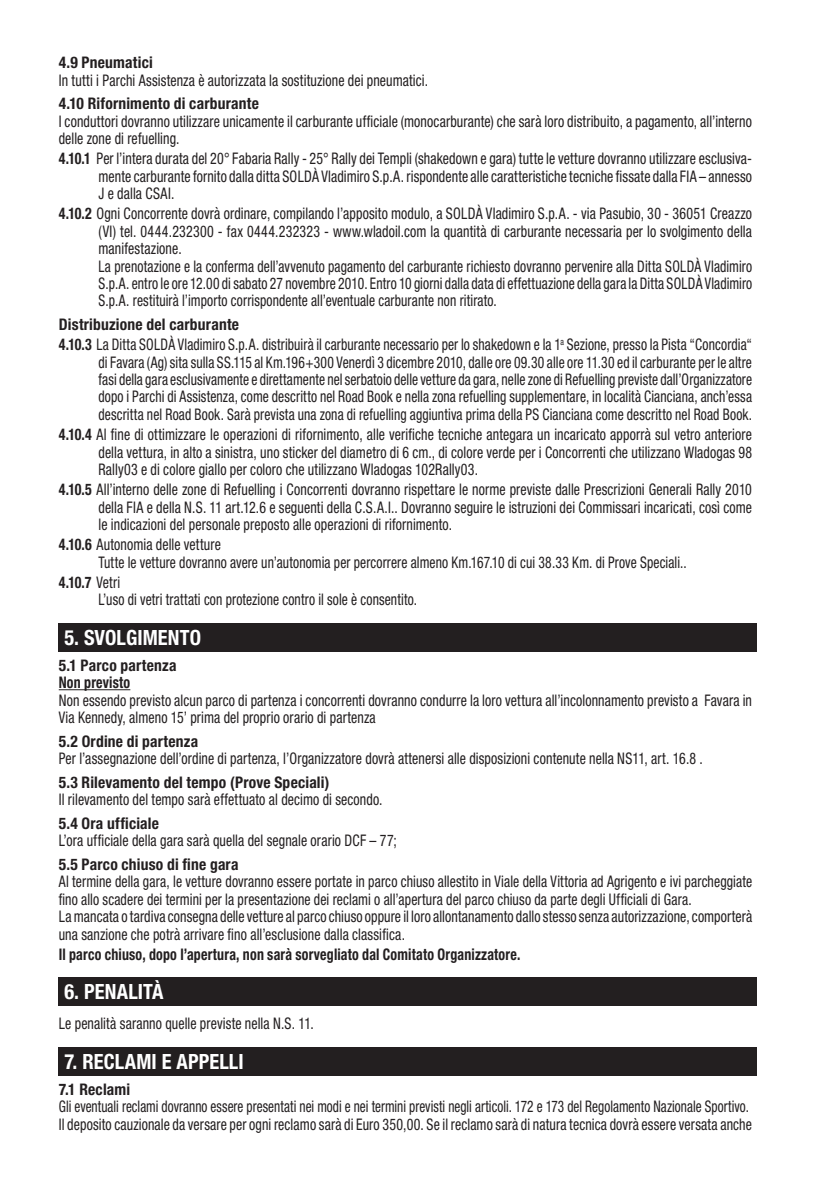
<style>
.page{position:relative;width:840px;height:1191px;background:#fff}
.page>*{position:absolute;margin:0;border:0;box-sizing:border-box;transform-origin:0 0}
.t1{font:700 condensed 21px "Helvetica Neue LT Std";letter-spacing:.005em;color:#fff}
.t2{font:condensed 16px/17.4px "Helvetica Neue LT Std";letter-spacing:.01em;color:#231f20;scale:.87 1}
.t3{font:condensed 16px/17.4px "Helvetica Neue LT Std";letter-spacing:.01em;color:#231f20;scale:.85 1}
.t4{font:condensed 16px/17.4px "Helvetica Neue LT Std";letter-spacing:.01em;color:#231f20;scale:.86 1}
.t5{font:condensed 16px/17.4px "Helvetica Neue LT Std";letter-spacing:.01em;color:#231f20;scale:.83 1}
.t6{font:700 condensed 16px/17.4px "Helvetica Neue LT Std";letter-spacing:.015em;color:#231f20}
.t7{font:700 condensed 16px "Helvetica Neue LT Std";letter-spacing:.015em;color:#231f20;scale:.87 1}
.s1{font-weight:700}
</style>
<div class="page">
<hr style="left:59px;top:689px;width:71px;height:1px;background:#231f20">
<div style="left:59px;top:623px;width:697px;height:28px;background:#231f20"></div>
<div style="left:59px;top:977px;width:697px;height:28px;background:#231f20"></div>
<div style="left:59px;top:1047px;width:697px;height:28px;background:#231f20"></div>
<p class="t6" style="left:59px;top:54px;width:96px">4.9 Pneumatici</p>
<p class="t2" style="left:59px;top:71px;width:426px">In tutti i Parchi Assistenza è autorizzata la sostituzione dei pneumatici.</p>
<p class="t6" style="left:59px;top:95px;width:201px">4.10 Rifornimento di carburante</p>
<p class="t2" style="left:59px;top:112px;width:797px">I conduttori dovranno utilizzare unicamente il carburante ufficiale (monocarburante) che sarà loro distribuito, a pagamento, all’interno delle zone di refuelling.</p>
<p class="t2" style="left:98px;top:150px;width:752px;text-align:justify;text-indent:-40px"><span class="s1">4.10.1</span> Per l’intera durata del 20° Fabaria Rally - 25° Rally dei Templi (shakedown e gara) tutte le vetture dovranno utilizzare esclusiva&shy;mente carburante fornito dalla ditta SOLDÀ Vladimiro S.p.A. rispondente alle caratteristiche tecniche fissate dalla FIA – annesso J e dalla CSAI.</p>
<p class="t2" style="left:98px;top:205px;width:752px;text-indent:-40px"><span class="s1">4.10.2</span> Ogni Concorrente dovrà ordinare, compilando l’apposito modulo, a SOLDÀ Vladimiro S.p.A. - via Pasubio, 30 - 36051 Creazzo (VI) tel. 0444.232300 - fax 0444.232323 - www.wladoil.com la quantità di carburante necessaria per lo svolgimento della manifestazione.<br>La prenotazione e la conferma dell’avvenuto pagamento del carburante richiesto dovranno pervenire alla Ditta SOLDÀ Vladimiro S.p.A. entro le ore 12.00 di sabato 27 novembre 2010. Entro 10 giorni dalla data di effettuazione della gara la Ditta SOLDÀ Vladimiro S.p.A. restituirà l’importo corrispondente all’eventuale carburante non ritirato.</p>
<p class="t3" style="left:59px;top:314px;width:816px;line-height:20.2px"><span class="s1">Distribuzione del carburante<br>4.10.3</span> La Ditta SOLDÀ Vladimiro S.p.A. distribuirà il carburante necessario per lo shakedown e la 1<sup>a</sup> Sezione, presso la Pista “Concordia“</p>
<p class="t3" style="left:98px;top:353px;width:770px;text-align:justify">di Favara (Ag) sita sulla SS.115 al Km.196+300 Venerdì 3 dicembre 2010, dalle ore 09.30 alle ore 11.30 ed il carburante per le altre fasi della gara esclusivamente e direttamente nel serbatoio delle vetture da gara, nelle zone di Refuelling previste dall’Organizzatore dopo i Parchi di Assistenza, come descritto nel Road Book e nella zona refuelling supplementare, in località Cianciana, anch’essa descritta nel Road Book. Sarà prevista una zona di refuelling aggiuntiva prima della PS Cianciana come descritto nel Road Book.</p>
<p class="t2" style="left:98px;top:426px;width:752px;text-align:justify;text-indent:-40px"><span class="s1">4.10.4</span> Al fine di ottimizzare le operazioni di rifornimento, alle verifiche tecniche antegara un incaricato apporrà sul vetro anteriore della vettura, in alto a sinistra, uno sticker del diametro di 6 cm., di colore verde per i Concorrenti che utilizzano Wladogas 98<br>Rally03 e di colore giallo per coloro che utilizzano Wladogas 102Rally03.</p>
<p class="t2" style="left:98px;top:481px;width:752px;text-align:justify;text-indent:-40px"><span class="s1">4.10.5</span> All’interno delle zone di Refuelling i Concorrenti dovranno rispettare le norme previste dalle Prescrizioni Generali Rally 2010 della FIA e della N.S. 11 art.12.6 e seguenti della C.S.A.I.. Dovranno seguire le istruzioni dei Commissari incaricati, così come le indicazioni del personale preposto alle operazioni di rifornimento.</p>
<p class="t2" style="left:98px;top:536px;width:677px;text-indent:-40px"><span class="s1">4.10.6</span> Autonomia delle vetture<br>Tutte le vetture dovranno avere un’autonomia per percorrere almeno Km.167.10 di cui 38.33 Km. di Prove Speciali..</p>
<p class="t2" style="left:98px;top:573px;width:367px;text-indent:-40px"><span class="s1">4.10.7</span> Vetri<br>L’uso di vetri trattati con protezione contro il sole è consentito.</p>
<h1 class="t1" style="left:64px;top:624px;width:138px">5. SVOLGIMENTO</h1>
<p class="t6" style="left:59px;top:656px;width:119px">5.1 Parco partenza<br>Non previsto</p>
<p class="t2" style="left:59px;top:691px;width:797px">Non essendo previsto alcun parco di partenza i concorrenti dovranno condurre la loro vettura all’incolonnamento previsto a Favara in<br>Via Kennedy, almeno 15’ prima del proprio orario di partenza</p>
<p class="t6" style="left:59px;top:732px;width:141px">5.2 Ordine di partenza</p>
<p class="t2" style="left:59px;top:749px;width:741px">Per l’assegnazione dell’ordine di partenza, l’Organizzatore dovrà attenersi alle disposizioni contenute nella NS11, art. 16.8 .</p>
<p class="t6" style="left:59px;top:773px;width:272px">5.3 Rilevamento del tempo (Prove Speciali)</p>
<p class="t2" style="left:59px;top:790px;width:373px">Il rilevamento del tempo sarà effettuato al decimo di secondo.</p>
<p class="t6" style="left:59px;top:814px;width:102px">5.4 Ora ufficiale</p>
<p class="t2" style="left:59px;top:831px;width:389px">L’ora ufficiale della gara sarà quella del segnale orario DCF – 77;</p>
<p class="t6" style="left:59px;top:855px;width:181px">5.5 Parco chiuso di fine gara</p>
<p class="t4" style="left:59px;top:873px;width:807px">Al termine della gara, le vetture dovranno essere portate in parco chiuso allestito in Viale della Vittoria ad Agrigento e ivi parcheggiate fino allo scadere dei termini per la presentazione dei reclami o all’apertura del parco chiuso da parte degli Ufficiali di Gara.<br>La mancata o tardiva consegna delle vetture al parco chiuso oppure il loro allontanamento dallo stesso senza autorizzazione, comporterà una sanzione che potrà arrivare fino all’esclusione dalla classifica.</p>
<p class="t7" style="left:59px;top:944px;width:532px">Il parco chiuso, dopo l’apertura, non sarà sorvegliato dal Comitato Organizzatore.</p>
<h1 class="t1" style="left:64px;top:979px;width:101px">6. PENALITÀ</h1>
<p class="t2" style="left:59px;top:1015px;width:295px">Le penalità saranno quelle previste nella N.S. 11.</p>
<h1 class="t1" style="left:64px;top:1048px;width:181px">7. RECLAMI E APPELLI</h1>
<p class="t6" style="left:59px;top:1080px;width:73px">7.1 Reclami</p>
<p class="t5" style="left:59px;top:1097px;width:836px">Gli eventuali reclami dovranno essere presentati nei modi e nei termini previsti negli articoli. 172 e 173 del Regolamento Nazionale Sportivo.<br>Il deposito cauzionale da versare per ogni reclamo sarà di Euro 350,00. Se il reclamo sarà di natura tecnica dovrà essere versata anche</p>
</div>
